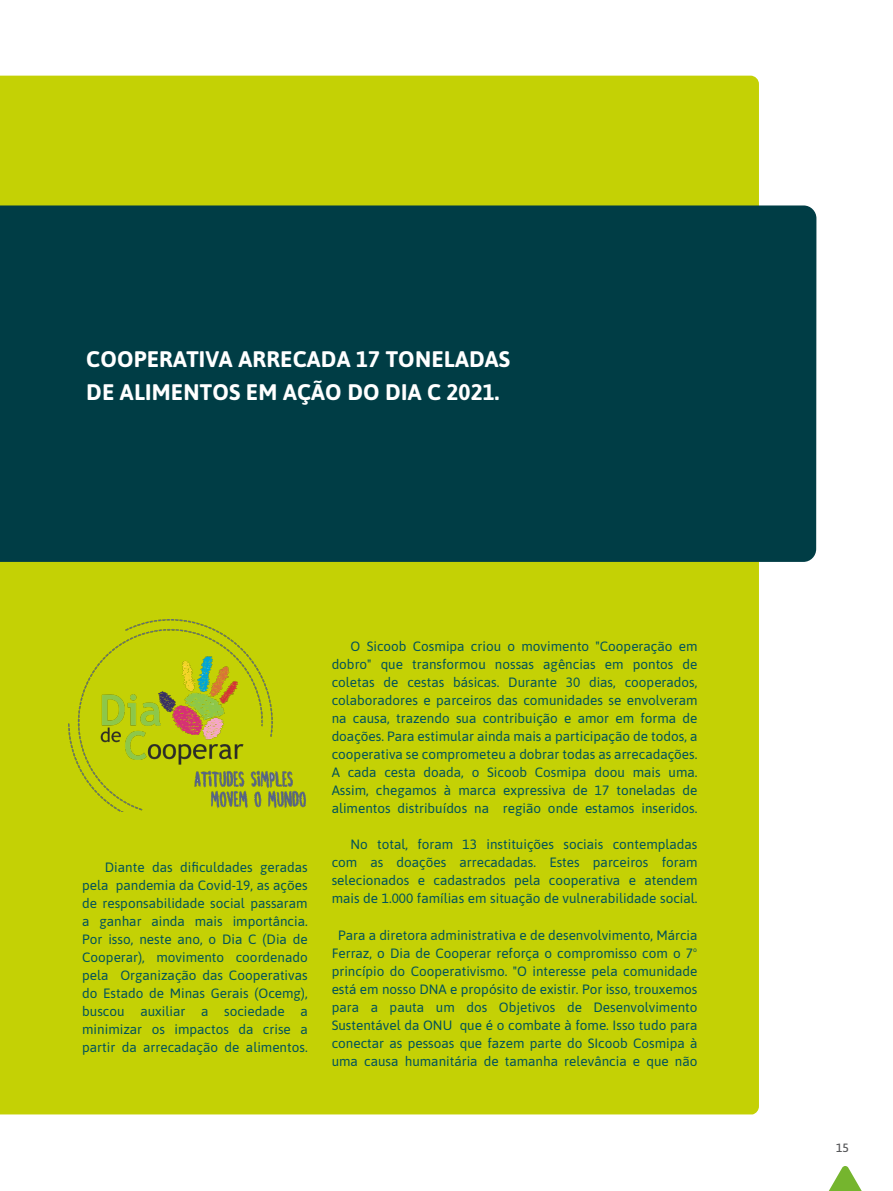
<style>
.page{position:relative;width:893px;height:1191px;background:#fff}
.page>*{position:absolute;margin:0;border:0;box-sizing:border-box;transform-origin:0 0}
.t1{font:700 22.5px/33px "Asap";letter-spacing:.01em;color:#fff}
.t2{font:13.5px/18px "Asap";color:#00525b;text-align:justify}
.t3{font:500 12px "Asap";color:#57585a}
</style>
<div class="page">
<svg style="left:829px;top:1166px;width:33px;height:25px"></svg>
<div style="left:0;top:76px;width:759px;height:1038px;background:#c4d105"></div>
<div style="left:0;top:205px;width:816px;height:357px;background:#003d45"></div>
<img style="left:68px;top:620px;width:242px;height:192px">
<p class="t1" style="left:86px;top:342px;width:425px">COOPERATIVA ARRECADA 17 TONELADAS<br>DE ALIMENTOS EM AÇÃO DO DIA C 2021.</p>
<p class="t2" style="left:82px;top:857px;width:227px;text-indent:23px">Diante das dificuldades geradas pela pandemia da Covid-19, as ações de responsabilidade social passaram a ganhar ainda mais importância.<br>Por isso, neste ano, o Dia C (Dia de Cooperar), movimento coordenado pela Organização das Cooperativas do Estado de Minas Gerais (Ocemg), buscou auxiliar a sociedade a minimizar os impactos da crise a partir da arrecadação de alimentos.</p>
<p class="t2" style="left:332px;top:637px;width:367px;text-indent:19px">O Sicoob Cosmipa criou o movimento "Cooperação em dobro" que transformou nossas agências em pontos de coletas de cestas básicas. Durante 30 dias, cooperados, colaboradores e parceiros das comunidades se envolveram na causa, trazendo sua contribuição e amor em forma de doações. Para estimular ainda mais a participação de todos, a cooperativa se comprometeu a dobrar todas as arrecadações.<br>A cada cesta doada, o Sicoob Cosmipa doou mais uma.<br>Assim, chegamos à marca expressiva de 17 toneladas de alimentos distribuídos na região onde estamos inseridos.</p>
<p class="t2" style="left:332px;top:835px;width:367px;text-indent:19px">No total, foram 13 instituições sociais contempladas com as doações arrecadadas. Estes parceiros foram selecionados e cadastrados pela cooperativa e atendem mais de 1.000 famílias em situação de vulnerabilidade social.</p>
<p class="t2" style="left:332px;top:925px;width:367px;text-align:center">Para a diretora administrativa e de desenvolvimento, Márcia Ferraz, o Dia de Cooperar reforça o compromisso com o 7º princípio do Cooperativismo. "O interesse pela comunidade está em nosso DNA e propósito de existir. Por isso, trouxemos para a pauta um dos Objetivos de Desenvolvimento Sustentável da ONU que é o combate à fome. Isso tudo para conectar as pessoas que fazem parte do SIcoob Cosmipa à uma causa humanitária de tamanha relevância e que não</p>
<p class="t3" style="left:836px;top:1139px;width:14px">15</p>
</div>
